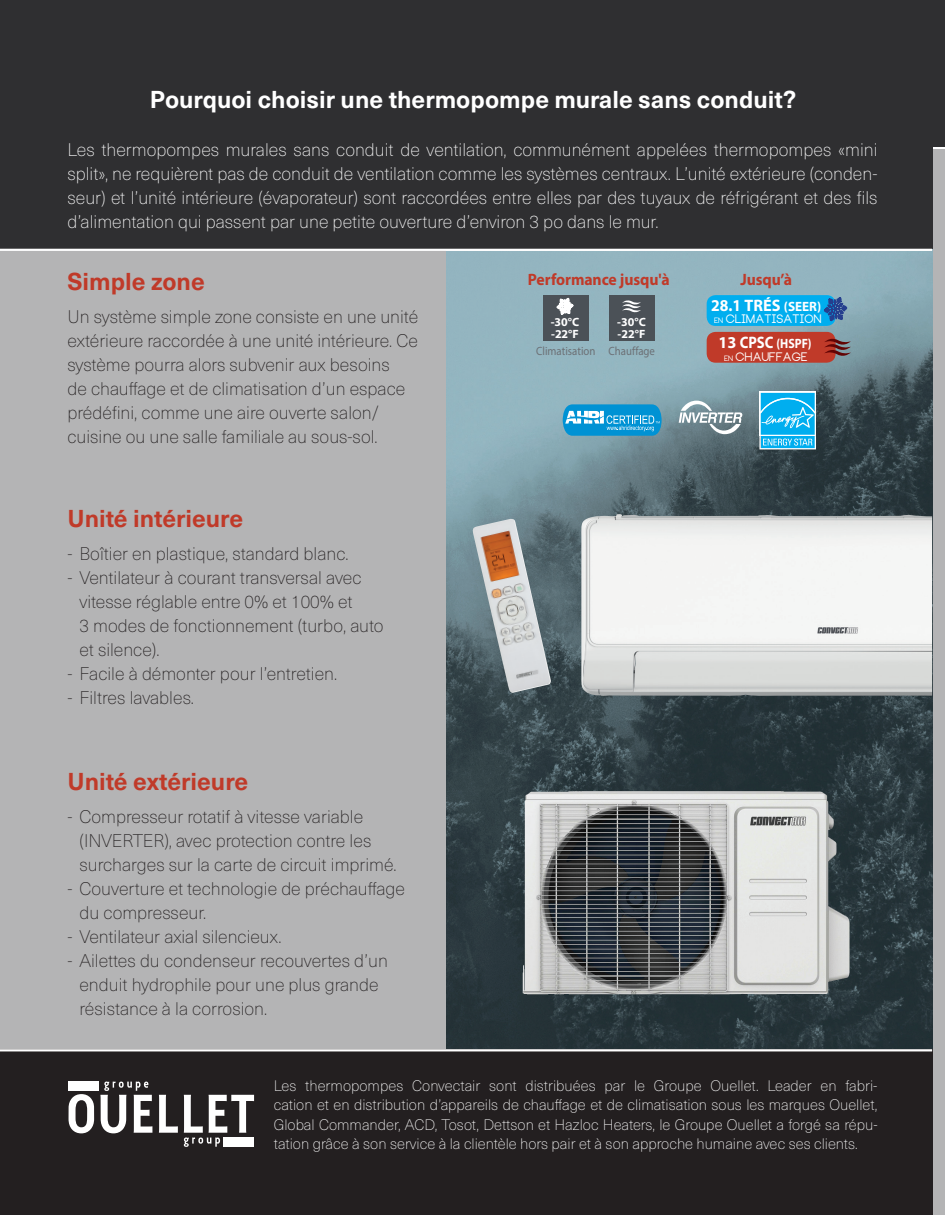
<style>
.page{position:relative;width:945px;height:1215px;background:#fff}
.page>*{position:absolute;margin:0;border:0;box-sizing:border-box;transform-origin:0 0}
.t1{font:700 24px "Neue Haas Unica Pro";color:#fff}
.t2{font:700 24px "Neue Haas Unica Pro";color:#c03a29}
.t3{font:100 18px/24px "Neue Haas Unica Pro";color:#231f20}
.t4{font:100 18px/24px "Neue Haas Unica Pro";color:#fff;text-align:justify}
.t5{font:700 16.65px "Myriad Pro";color:#fff;scale:.94 1}
.t6{font:700 16.65px "Myriad Pro";color:#fff}
.t7{font:700 16.5px "Myriad Pro";letter-spacing:-.005em;color:#c03a29;scale:.95 1}
.t8{font:100 15px/19.5px "Neue Haas Unica Pro";color:#fff;text-align:justify}
.t9{font:700 12.15px "Neou";color:#fff}
.t10{font:12px "Myriad Pro";color:#6c7075;scale:.9 1}
.t11{font:700 12px "Myriad Pro";color:#fff}
.s1{font-size:7.5px}
.s2{font-size:13.5px}
</style>
<div class="page">
<div style="left:930px;top:140px;width:15px;height:1075px;background:#b4b4b5"></div>
<svg style="left:932px;top:146px;width:13px;height:2px"></svg>
<div style="left:0;top:250px;width:933px;height:949px;background:#b4b4b5"></div>
<div style="left:0;top:14px;width:932px;height:237px;background:#2f2f31"></div>
<img style="left:447px;top:251px;width:485px;height:798px">
<div style="left:0;top:1049px;width:932px;height:166px;background:#231f20"></div>
<div style="left:0;top:0;width:945px;height:146px;background:#2f2f31"></div>
<hr style="left:0;top:1049px;width:932px;height:2px;background:#fff">
<svg style="left:69px;top:1094px;width:25px;height:39px"></svg>
<svg style="left:159px;top:1095px;width:19px;height:38px"></svg>
<svg style="left:100px;top:1082px;width:52px;height:51px"></svg>
<svg style="left:184px;top:1095px;width:70px;height:52px"></svg>
<div style="left:69px;top:1081px;width:30px;height:10px;background:#fff"></div>
<div style="left:224px;top:1137px;width:30px;height:10px;background:#fff"></div>
<div style="left:707px;top:295px;width:129px;height:31px;background:#00aeef;border-radius:9px"></div>
<div style="left:707px;top:332px;width:129px;height:31px;background:#c03a29;border-radius:9px"></div>
<svg style="left:824px;top:277px;width:27px;height:79px;background:#73849a"></svg>
<div style="left:543px;top:295px;width:46px;height:46px;background:#4b5157"></div>
<svg style="left:557px;top:297px;width:16px;height:18px"></svg>
<div style="left:609px;top:295px;width:46px;height:46px;background:#4b5157"></div>
<svg style="left:622px;top:300px;width:19px;height:13px"></svg>
<svg style="left:563px;top:404px;width:99px;height:32px;background:#31a4d8"></svg>
<svg style="left:679px;top:401px;width:63px;height:33px;background:#95a7ad"></svg>
<div style="left:759px;top:392px;width:57px;height:44px;background:#def4fc"></div>
<svg style="left:759px;top:393px;width:57px;height:56px;background:#38bff2"></svg>
<hr style="left:0;top:249px;width:932px;height:2px;background:#fff">
<img style="left:581px;top:514px;width:351px;height:182px">
<img style="left:472px;top:519px;width:79px;height:174px">
<img style="left:523px;top:791px;width:327px;height:204px">
<h1 class="t1" style="left:150px;top:85px;width:648px">Pourquoi choisir une thermopompe murale sans conduit?</h1>
<p class="t4" style="left:68px;top:138px;width:812px">Les thermopompes murales sans conduit de ventilation, communément appelées thermopompes «mini split», ne requièrent pas de conduit de ventilation comme les systèmes centraux. L’unité extérieure (conden&shy;seur) et l’unité intérieure (évaporateur) sont raccordées entre elles par des tuyaux de réfrigérant et des fils d’alimentation qui passent par une petite ouverture d’environ 3 po dans le mur.</p>
<h1 class="t2" style="left:68px;top:267px;width:139px">Simple zone</h1>
<p class="t3" style="left:68px;top:305px;width:352px">Un système simple zone consiste en une unité extérieure raccordée à une unité intérieure. Ce système pourra alors subvenir aux besoins<br>de chauffage et de climatisation d’un espace prédéfini, comme une aire ouverte salon/ cuisine ou une salle familiale au sous-sol.</p>
<h1 class="t2" style="left:68px;top:504px;width:177px">Unité intérieure</h1>
<p class="t3" style="left:68px;top:542px;width:283px">- Boîtier en plastique, standard blanc.</p>
<p class="t3" style="left:80px;top:566px;width:306px;text-indent:-12px">- Ventilateur à courant transversal avec vitesse réglable entre 0% et 100% et<br>3 modes de fonctionnement (turbo, auto et silence).</p>
<p class="t3" style="left:68px;top:662px;width:271px">- Facile à démonter pour l’entretien.</p>
<p class="t3" style="left:68px;top:686px;width:128px">- Filtres lavables.</p>
<h1 class="t2" style="left:68px;top:766px;width:182px">Unité extérieure</h1>
<p class="t3" style="left:80px;top:805px;width:319px;text-indent:-12px">- Compresseur rotatif à vitesse variable (INVERTER), avec protection contre les surcharges sur la carte de circuit imprimé.</p>
<p class="t3" style="left:80px;top:877px;width:327px;text-indent:-12px">- Couverture et technologie de préchauffage du compresseur.</p>
<p class="t3" style="left:68px;top:925px;width:216px">- Ventilateur axial silencieux.</p>
<p class="t3" style="left:80px;top:949px;width:310px;text-indent:-12px">- Ailettes du condenseur recouvertes d’un enduit hydrophile pour une plus grande résistance à la corrosion.</p>
<p class="t7" style="left:528px;top:269px;width:151px">Performance jusqu'à</p>
<p class="t11" style="left:551px;top:314px;width:30px">-30°C</p>
<p class="t11" style="left:617px;top:314px;width:30px">-30°C</p>
<p class="t11" style="left:551px;top:326px;width:29px">-22°F</p>
<p class="t11" style="left:618px;top:326px;width:29px">-22°F</p>
<p class="t10" style="left:536px;top:343px;width:133px">Climatisation Chauffage</p>
<p class="t7" style="left:740px;top:269px;width:56px">Jusqu’à</p>
<p class="t9" style="left:715px;top:313px;width:109px"><span class="s1">EN</span> CLIMATISATION</p>
<p class="t9" style="left:724px;top:350px;width:85px"><span class="s1">EN</span> CHAUFFAGE</p>
<p class="t5" style="left:711px;top:294px;width:119px">28.1 TRÉS <span class="s2">(SEER)</span></p>
<p class="t6" style="left:718px;top:331px;width:95px">13 CPSC <span class="s2">(HSPF)</span></p>
<p class="t8" style="left:274px;top:1076px;width:605px">Les thermopompes Convectair sont distribuées par le Groupe Ouellet. Leader en fabri&shy;cation et en distribution d’appareils de chauffage et de climatisation sous les marques Ouellet, Global Commander, ACD, Tosot, Dettson et Hazloc Heaters, le Groupe Ouellet a forgé sa répu&shy;tation grâce à son service à la clientèle hors pair et à son approche humaine avec ses clients.</p>
</div>
